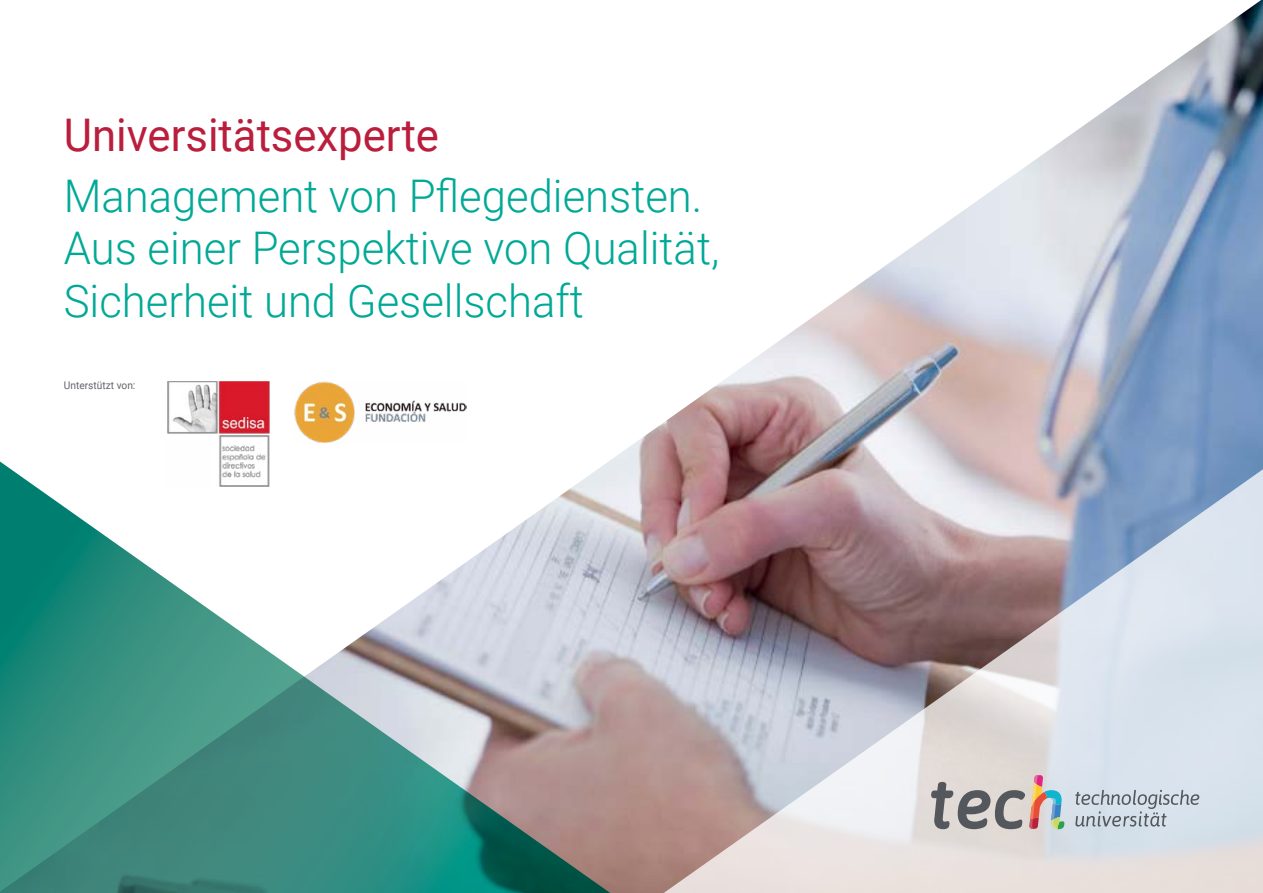
<style>
.page{position:relative;width:1263px;height:893px;background:#fff}
.page>*{position:absolute;margin:0;border:0;box-sizing:border-box;transform-origin:0 0}
.t1{font:300 45px/52.5px "Roboto";color:#00a996}
.t2{font:45px "Roboto";color:#ba1e3c}
.t3{font:10.5px "Roboto";color:#61646a}
</style>
<div class="page">
<img style="left:317px;top:0;width:946px;height:454px">
<svg style="left:0;top:446px;width:640px;height:447px"></svg>
<svg style="left:634px;top:454px;width:629px;height:439px;background:#beb6bd"></svg>
<svg style="left:931px;top:775px;width:133px;height:54px;background:#b3aeab"></svg>
<svg style="left:1075px;top:790px;width:124px;height:36px;background:#bcc5ce"></svg>
<img style="left:166px;top:381px;width:104px;height:106px">
<img style="left:294px;top:381px;width:173px;height:61px">
<p class="t2" style="left:64px;top:103px;width:377px">Universitätsexperte</p>
<p class="t1" style="left:64px;top:168px;width:657px">Management von Pflegediensten.<br>Aus einer Perspektive von Qualität,<br>Sicherheit und Gesellschaft</p>
<p class="t3" style="left:64px;top:378px;width:73px">Unterstützt von:</p>
</div>
